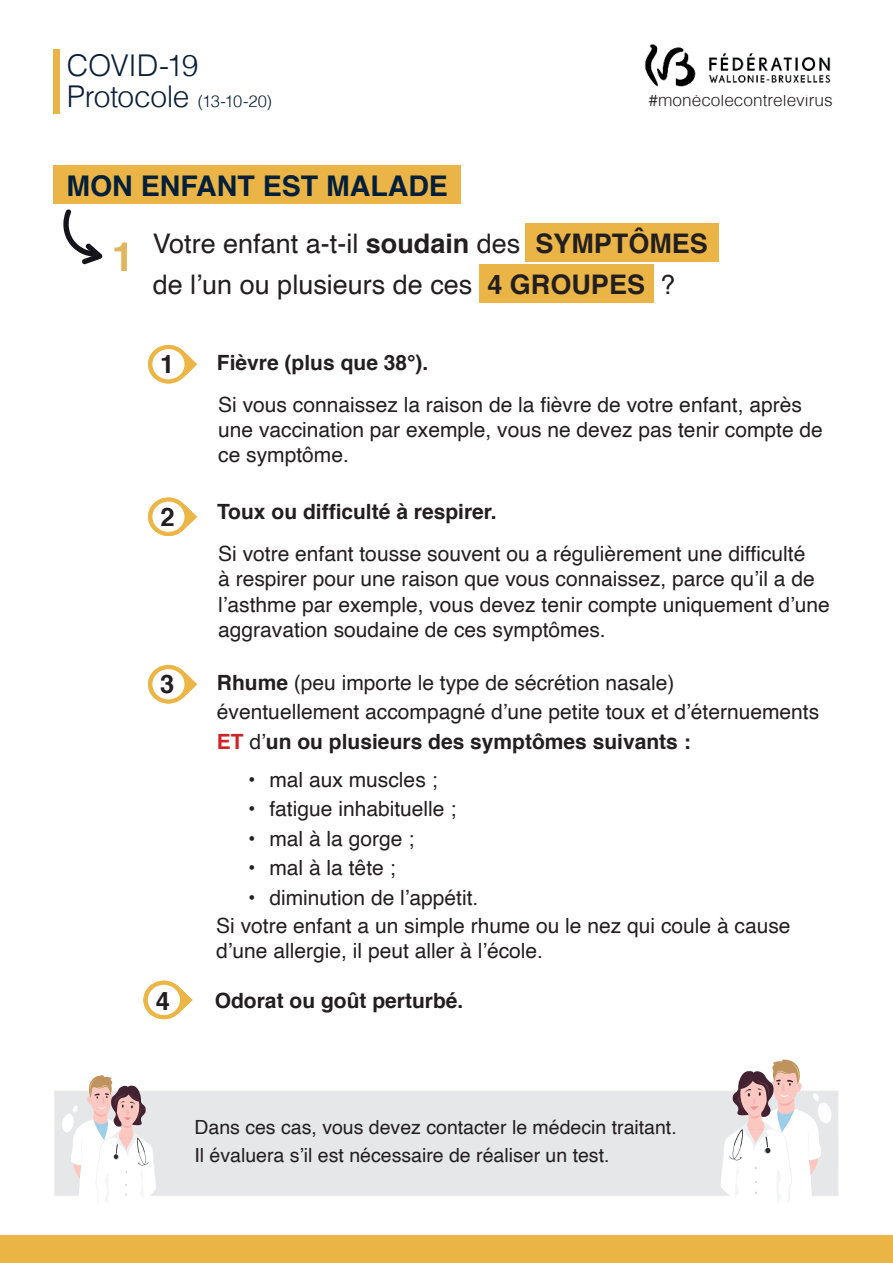
<style>
.page{position:relative;width:893px;height:1263px;background:#fff}
.page>*{position:absolute;margin:0;border:0;box-sizing:border-box;transform-origin:0 0}
.t1{font:700 40.5px "Helvetica";color:#e0b55c}
.t2{font:300 30px "Helvetica";letter-spacing:-.01em;color:#0a2039}
.t3{font:700 28.5px "Helvetica";color:#031f39}
.t4{font:27px/41px "Helvetica";color:#231f20}
.t5{font:700 25.5px "Helvetica";color:#231f20}
.t6{font:21px/29.4px "Helvetica";color:#231f20}
.t7{font:700 21px "Helvetica";color:#231f20}
.t8{font:19.5px/27.6px "Helvetica";color:#231f20}
.t9{font:300 17.25px "Helvetica";color:#231f20}
.t10{font:300 16.5px "Helvetica";color:#0a2039}
.s1{font-size:30px}
.s2{font-weight:700}
.s3{font-weight:700;color:#d1232a}
</style>
<div class="page">
<div style="left:479px;top:265px;width:175px;height:38px;background:#eab546"></div>
<div style="left:54px;top:166px;width:407px;height:38px;background:#eab546"></div>
<div style="left:0;top:1236px;width:893px;height:27px;background:#eab545"></div>
<img style="left:644px;top:44px;width:187px;height:43px">
<div style="left:54px;top:49px;width:6px;height:65px;background:#eab546"></div>
<svg style="left:164px;top:362px;width:33px;height:22px"></svg>
<img style="left:148px;top:345px;width:47px;height:38px">
<div style="left:152px;top:349px;width:33px;height:30px;background:#fff;border-radius:50%"></div>
<svg style="left:164px;top:682px;width:33px;height:22px"></svg>
<img style="left:148px;top:665px;width:47px;height:38px">
<div style="left:152px;top:669px;width:33px;height:30px;background:#fff;border-radius:50%"></div>
<svg style="left:161px;top:980px;width:32px;height:40px"></svg>
<img style="left:143px;top:981px;width:47px;height:38px">
<div style="left:148px;top:985px;width:32px;height:30px;background:#fff;border-radius:50%"></div>
<svg style="left:54px;top:1059px;width:785px;height:144px"></svg>
<img style="left:148px;top:497px;width:47px;height:39px">
<div style="left:152px;top:502px;width:33px;height:30px;background:#fff;border-radius:50%"></div>
<svg style="left:63px;top:209px;width:39px;height:55px"></svg>
<div style="left:525px;top:223px;width:193px;height:39px;background:#eab546"></div>
<h2 class="t2" style="left:67px;top:54px;width:133px">COVID-19</h2>
<p class="t10" style="left:67px;top:95px;width:207px"><span class="s1">Protocole</span> (13-10-20)</p>
<h3 class="t3" style="left:66px;top:174px;width:383px">MON ENFANT EST MALADE</h3>
<p class="t9" style="left:649px;top:94px;width:186px">#monécolecontrelevirus</p>
<h1 class="t1" style="left:112px;top:241px;width:24px">1</h1>
<p class="t4" style="left:153px;top:225px;width:557px">Votre enfant a-t-il <span class="s2">soudain</span> des <span class="s2">SYMPTÔMES </span>de l’un ou plusieurs de ces <span class="s2">4 GROUPES</span> ?</p>
<p class="t5" style="left:160px;top:354px;width:16px">1</p>
<p class="t7" style="left:217px;top:354px;width:213px">Fièvre (plus que 38°).</p>
<p class="t6" style="left:218px;top:392px;width:606px;line-height:25.2px">Si vous connaissez la raison de la fièvre de votre enfant, après une vaccination par exemple, vous ne devez pas tenir compte de ce symptôme.</p>
<p class="t5" style="left:160px;top:507px;width:16px">2</p>
<p class="t7" style="left:217px;top:495px;width:281px">Toux ou difficulté à respirer.</p>
<p class="t6" style="left:218px;top:542px;width:613px;line-height:25.2px">Si votre enfant tousse souvent ou a régulièrement une difficulté<br>à respirer pour une raison que vous connaissez, parce qu’il a de l’asthme par exemple, vous devez tenir compte uniquement d’une aggravation soudaine de ces symptômes.</p>
<p class="t5" style="left:160px;top:674px;width:16px">3</p>
<p class="t5" style="left:156px;top:991px;width:16px">4</p>
<p class="t6" style="left:217px;top:670px;width:604px"><span class="s2">Rhume</span> (peu importe le type de sécrétion nasale) éventuellement accompagné d’une petite toux et d’éternuements<br><span class="s3">ET</span> d’<span class="s2">un ou plusieurs des symptômes suivants :</span></p>
<p class="t6" style="left:248px;top:767px;width:232px">ï mal aux muscles ;<br>ï fatigue inhabituelle ;<br>ï mal à la gorge ;<br>ï mal à la tête ;<br>ï diminution de l’appétit.</p>
<p class="t6" style="left:216px;top:915px;width:576px;line-height:25.2px">Si votre enfant a un simple rhume ou le nez qui coule à cause d’une allergie, il peut aller à l’école.</p>
<p class="t7" style="left:215px;top:983px;width:250px">Odorat ou goût perturbé.</p>
<p class="t8" style="left:194px;top:1114px;width:484px">Dans ces cas, vous devez contacter le médecin traitant.<br>Il évaluera s’il est nécessaire de réaliser un test.</p>
</div>
